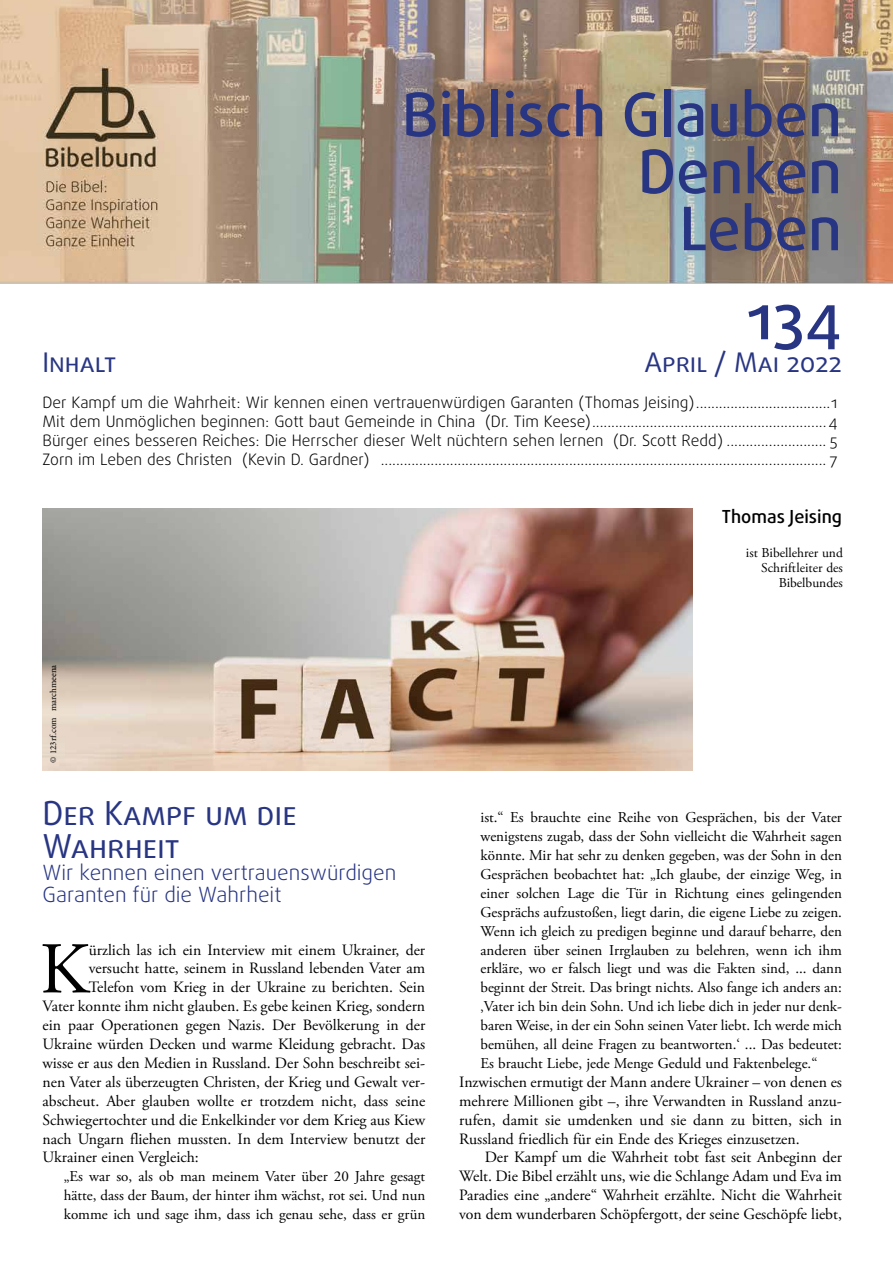
<style>
.page{position:relative;width:893px;height:1263px;background:#fff}
.page>*{position:absolute;margin:0;border:0;box-sizing:border-box;transform-origin:0 0}
.t1{font:72.75px "Adobe Garamond Pro";color:#000}
.t2{font:500 63px "Daxline Pro";color:#283583}
.t3{font:500 60px/57px "Daxline Pro";color:#283583;text-align:right}
.t4{font:33px/33px "Daxline Pro";color:#283583}
.t5{font:27px "Daxline Pro";color:#283583}
.t6{font:300 21px/21.8px "Daxline Pro";color:#283583}
.t7{font:500 18px "Daxline Pro";color:#000}
.t8{font:15.75px/18.9px "Adobe Garamond Pro";color:#000;text-align:justify}
.t9{font:300 15.75px/18.9px "Daxline Pro";color:#000;text-align:justify}
.t10{font:15px/18.9px "Adobe Garamond Pro";color:#000;text-align:justify}
.t11{font:13.5px/15px "Adobe Garamond Pro";color:#000;text-align:right}
.t12{font:9px "Minion Pro";color:#000}
</style>
<div class="page">
<img style="left:0;top:0;width:893px;height:283px">
<img style="left:46px;top:69px;width:110px;height:98px">
<img style="left:43px;top:508px;width:649px;height:263px">
<h3 class="t3" style="left:402px;top:87px;width:442px">Biblisch Glauben<br>Denken<br>Leben</h3>
<h2 class="t2" style="left:747px;top:275px;width:97px">134</h2>
<h3 class="t5" style="left:43px;top:344px;width:75px">Inhalt</h3>
<h3 class="t5" style="left:644px;top:344px;width:199px">April / Mai 2022</h3>
<p class="t9" style="left:43px;top:393px;width:797px">Der Kampf um die Wahrheit: Wir kennen einen vertrauenwürdigen Garanten (Thomas Jeising)...................................1<br>Mit dem Unmöglichen beginnen: Gott baut Gemeinde in China (Dr. Tim Keese).............................................................4<br>Bürger eines besseren Reiches: Die Herrscher dieser Welt nüchtern sehen lernen (Dr. Scott Redd) .......................... 5<br>Zorn im Leben des Christen (Kevin D. Gardner) .................................................................................................................... 7</p>
<p class="t7" style="left:722px;top:505px;width:122px">Thomas Jeising</p>
<p class="t12" style="left:47px;top:763px;width:100px;rotate:-90deg">© 123rf.com marchmeena</p>
<h3 class="t4" style="left:43px;top:797px;width:256px">Der Kampf um die<br>Wahrheit</h3>
<h3 class="t6" style="left:43px;top:862px;width:355px">Wir kennen einen vertrauenswürdigen<br>Garanten für die Wahrheit</h3>
<h1 class="t1" style="left:40px;top:926px;width:51px">K</h1>
<p class="t8" style="left:89px;top:941px;width:338px">ürzlich las ich ein Interview mit einem Ukrainer, der</p>
<p class="t8" style="left:89px;top:959px;width:338px">versucht hatte, seinem in Russland lebenden Vater am</p>
<p class="t8" style="left:89px;top:978px;width:338px">Telefon vom Krieg in der Ukraine zu berichten. Sein</p>
<p class="t8" style="left:43px;top:997px;width:384px">Vater konnte ihm nicht glauben. Es gebe keinen Krieg, sondern</p>
<p class="t8" style="left:43px;top:1016px;width:384px">ein paar Operationen gegen Nazis. Der Bevölkerung in der</p>
<p class="t8" style="left:43px;top:1035px;width:384px">Ukraine würden Decken und warme Kleidung gebracht. Das</p>
<p class="t8" style="left:43px;top:1054px;width:384px">wisse er aus den Medien in Russland. Der Sohn beschreibt sei-</p>
<p class="t8" style="left:43px;top:1073px;width:384px">nen Vater als überzeugten Christen, der Krieg und Gewalt ver-</p>
<p class="t8" style="left:43px;top:1092px;width:384px">abscheut. Aber glauben wollte er trotzdem nicht, dass seine</p>
<p class="t8" style="left:43px;top:1111px;width:384px">Schwiegertochter und die Enkelkinder vor dem Krieg aus Kiew</p>
<p class="t8" style="left:43px;top:1130px;width:384px">nach Ungarn fliehen mussten. In dem Interview benutzt der</p>
<p class="t8" style="left:43px;top:1148px;width:158px">Ukrainer einen Vergleich:</p>
<p class="t10" style="left:64px;top:1168px;width:363px">„Es war so, als ob man meinem Vater über 20 Jahre gesagt hätte, dass der Baum, der hinter ihm wächst, rot sei. Und nun komme ich und sage ihm, dass ich genau sehe, dass er grün</p>
<p class="t11" style="left:746px;top:546px;width:98px">ist Bibellehrer und<br>Schriftleiter des<br>Bibelbundes</p>
<p class="t10" style="left:480px;top:808px;width:363px">ist.“ Es brauchte eine Reihe von Gesprächen, bis der Vater wenigstens zugab, dass der Sohn vielleicht die Wahrheit sagen könnte. Mir hat sehr zu denken gegeben, was der Sohn in den Gesprächen beobachtet hat: „Ich glaube, der einzige Weg, in einer solchen Lage die Tür in Richtung eines gelingenden Gesprächs aufzustoßen, liegt darin, die eigene Liebe zu zeigen.<br>Wenn ich gleich zu predigen beginne und darauf beharre, den anderen über seinen Irrglauben zu belehren, wenn ich ihm erkläre, wo er falsch liegt und was die Fakten sind, ... dann beginnt der Streit. Das bringt nichts. Also fange ich anders an: ‚Vater ich bin dein Sohn. Und ich liebe dich in jeder nur denk&shy;baren Weise, in der ein Sohn seinen Vater liebt. Ich werde mich bemühen, all deine Fragen zu beantworten.‘ ... Das bedeutet:<br>Es braucht Liebe, jede Menge Geduld und Faktenbelege.“</p>
<p class="t8" style="left:459px;top:1073px;width:384px">Inzwischen ermutigt der Mann andere Ukrainer – von denen es mehrere Millionen gibt –, ihre Verwandten in Russland anzu&shy;rufen, damit sie umdenken und sie dann zu bitten, sich in Russland friedlich für ein Ende des Krieges einzusetzen.</p>
<p class="t8" style="left:459px;top:1148px;width:384px;text-indent:26px">Der Kampf um die Wahrheit tobt fast seit Anbeginn der Welt. Die Bibel erzählt uns, wie die Schlange Adam und Eva im Paradies eine „andere“ Wahrheit erzählte. Nicht die Wahrheit von dem wunderbaren Schöpfergott, der seine Geschöpfe liebt,</p>
</div>
